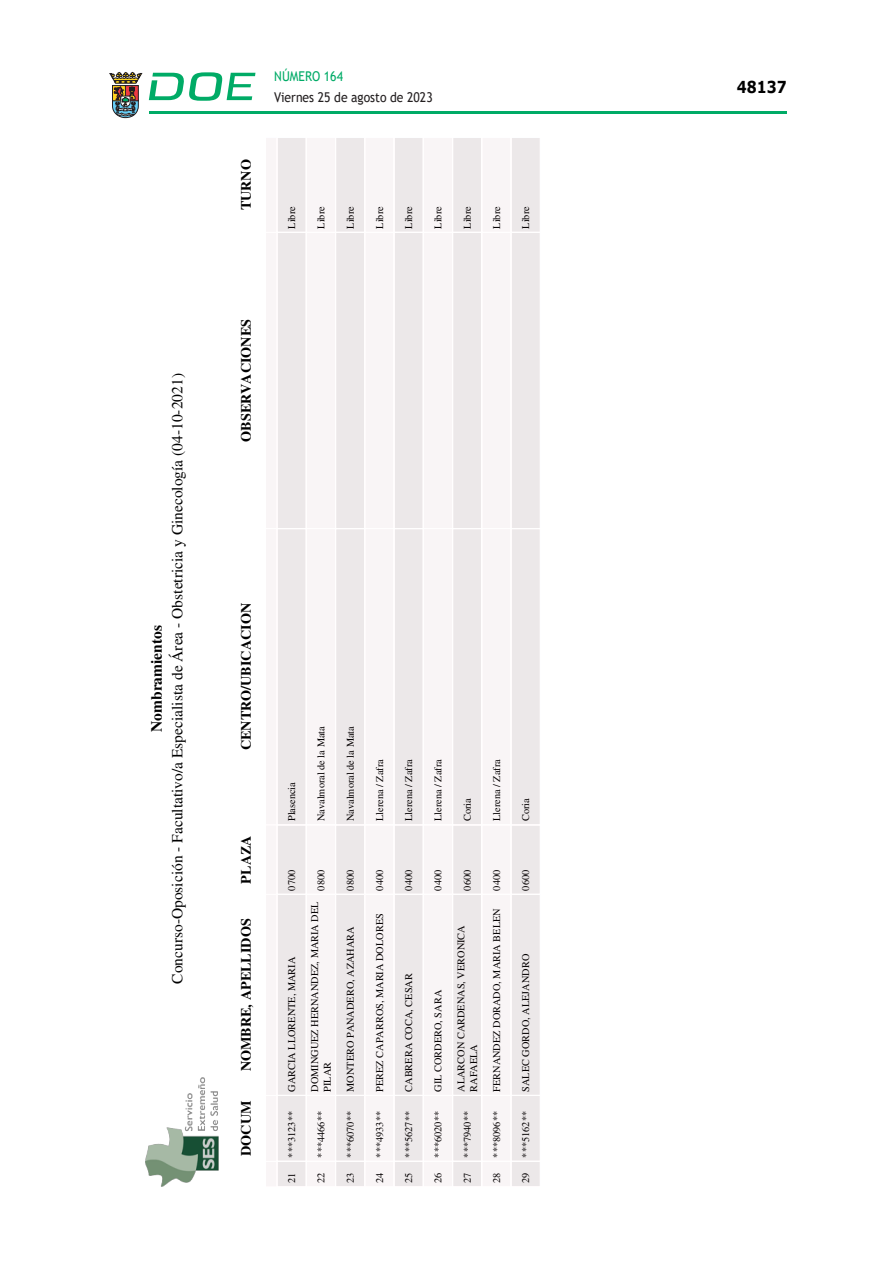
<style>
.page{position:relative;width:893px;height:1263px;background:#fff}
.page>*{position:absolute;margin:0;border:0;box-sizing:border-box;transform-origin:0 0}
.t1{font:700 16.5px "Verdana";color:#000;scale:.85 1}
.t2{font:15.45px/20.7px "PDFA Times";color:#000;text-align:center}
.t3{font:700 14.25px "PDFA Times";color:#000}
.t4{font:13.5px "Trebuchet MS";color:#231f20;scale:.9 1}
.t5{font:13.5px "Trebuchet MS";color:#00ab67;scale:.9 1}
.t6{font:10.35px/12.9px "PDFA Times";color:#000}
.s1{font-weight:700}
</style>
<div class="page">
<hr style="left:149px;top:111px;width:638px;height:3px;background:#00ab66">
<svg style="left:109px;top:72px;width:33px;height:46px"></svg>
<svg style="left:149px;top:72px;width:106px;height:29px"></svg>
<img style="left:145px;top:1077px;width:74px;height:110px">
<div style="left:266px;top:138px;width:274px;height:1048px;background:#f7f3f4"></div>
<p class="t2" style="left:146px;top:984px;width:612px;rotate:-90deg"><span class="s1">Nombramientos<br></span>Concurso-Oposición - Facultativo/a Especialista de Área - Obstetricia y Ginecología (04-10-2021)</p>
<p class="t3" style="left:238px;top:210px;width:53px;rotate:-90deg">TURNO</p>
<h3 class="t5" style="left:274px;top:67px;width:78px">NÚMERO 164</h3>
<h3 class="t4" style="left:274px;top:88px;width:178px">Viernes 25 de agosto de 2023</h3>
<p class="t6" style="left:285px;top:229px;width:24px;rotate:-90deg">Libre</p>
<p class="t6" style="left:314px;top:229px;width:24px;rotate:-90deg">Libre</p>
<p class="t6" style="left:344px;top:229px;width:24px;rotate:-90deg">Libre</p>
<p class="t6" style="left:373px;top:229px;width:24px;rotate:-90deg">Libre</p>
<p class="t6" style="left:402px;top:229px;width:24px;rotate:-90deg">Libre</p>
<p class="t6" style="left:432px;top:229px;width:24px;rotate:-90deg">Libre</p>
<p class="t6" style="left:461px;top:229px;width:24px;rotate:-90deg">Libre</p>
<p class="t6" style="left:490px;top:229px;width:24px;rotate:-90deg">Libre</p>
<p class="t6" style="left:519px;top:229px;width:24px;rotate:-90deg">Libre</p>
<p class="t3" style="left:238px;top:442px;width:124px;rotate:-90deg">OBSERVACIONES</p>
<p class="t3" style="left:238px;top:750px;width:149px;rotate:-90deg">CENTRO/UBICACION</p>
<p class="t3" style="left:238px;top:883px;width:50px;rotate:-90deg">PLAZA</p>
<p class="t3" style="left:238px;top:1071px;width:154px;rotate:-90deg">NOMBRE, APELLIDOS</p>
<p class="t3" style="left:238px;top:1177px;width:78px;rotate:-90deg"># DOCUM</p>
<p class="t6" style="left:285px;top:821px;width:40px;rotate:-90deg">Plasencia</p>
<p class="t6" style="left:314px;top:821px;width:96px;rotate:-90deg">Navalmoral de la Mata</p>
<p class="t6" style="left:344px;top:821px;width:96px;rotate:-90deg">Navalmoral de la Mata</p>
<p class="t6" style="left:285px;top:891px;width:22px;rotate:-90deg">0700</p>
<p class="t6" style="left:314px;top:891px;width:22px;rotate:-90deg">0800</p>
<p class="t6" style="left:344px;top:891px;width:22px;rotate:-90deg">0800</p>
<p class="t6" style="left:285px;top:1092px;width:137px;rotate:-90deg">GARCIA LLORENTE, MARIA</p>
<p class="t6" style="left:308px;top:1092px;width:192px;rotate:-90deg">DOMINGUEZ HERNANDEZ, MARIA DEL<br>PILAR</p>
<p class="t6" style="left:344px;top:1092px;width:167px;rotate:-90deg">MONTERO PANADERO, AZAHARA</p>
<p class="t6" style="left:285px;top:1157px;width:48px;rotate:-90deg">***3123**</p>
<p class="t6" style="left:314px;top:1157px;width:48px;rotate:-90deg">***4466**</p>
<p class="t6" style="left:344px;top:1157px;width:48px;rotate:-90deg">***6070**</p>
<p class="t6" style="left:285px;top:1183px;width:12px;rotate:-90deg">21</p>
<p class="t6" style="left:314px;top:1183px;width:12px;rotate:-90deg">22</p>
<p class="t6" style="left:344px;top:1183px;width:12px;rotate:-90deg">23</p>
<p class="t6" style="left:373px;top:821px;width:63px;rotate:-90deg">Llerena / Zafra</p>
<p class="t6" style="left:373px;top:891px;width:22px;rotate:-90deg">0400</p>
<p class="t6" style="left:373px;top:1092px;width:180px;rotate:-90deg">PEREZ CAPARROS, MARIA DOLORES</p>
<p class="t6" style="left:373px;top:1157px;width:48px;rotate:-90deg">***4933**</p>
<p class="t6" style="left:373px;top:1183px;width:12px;rotate:-90deg">24</p>
<p class="t6" style="left:402px;top:821px;width:63px;rotate:-90deg">Llerena / Zafra</p>
<p class="t6" style="left:402px;top:891px;width:22px;rotate:-90deg">0400</p>
<p class="t6" style="left:402px;top:1092px;width:120px;rotate:-90deg">CABRERA COCA, CESAR</p>
<p class="t6" style="left:402px;top:1157px;width:48px;rotate:-90deg">***5627**</p>
<p class="t6" style="left:402px;top:1183px;width:12px;rotate:-90deg">25</p>
<p class="t6" style="left:432px;top:821px;width:63px;rotate:-90deg">Llerena / Zafra</p>
<p class="t6" style="left:461px;top:821px;width:24px;rotate:-90deg">Coria</p>
<p class="t6" style="left:490px;top:821px;width:63px;rotate:-90deg">Llerena / Zafra</p>
<p class="t6" style="left:432px;top:891px;width:22px;rotate:-90deg">0400</p>
<p class="t6" style="left:461px;top:891px;width:22px;rotate:-90deg">0600</p>
<p class="t6" style="left:490px;top:891px;width:22px;rotate:-90deg">0400</p>
<p class="t6" style="left:432px;top:1092px;width:103px;rotate:-90deg">GIL CORDERO, SARA</p>
<p class="t6" style="left:454px;top:1092px;width:168px;rotate:-90deg">ALARCON CARDENAS, VERONICA<br>RAFAELA</p>
<p class="t6" style="left:490px;top:1092px;width:185px;rotate:-90deg">FERNANDEZ DORADO, MARIA BELEN</p>
<p class="t6" style="left:432px;top:1157px;width:48px;rotate:-90deg">***6020**</p>
<p class="t6" style="left:461px;top:1157px;width:48px;rotate:-90deg">***7940**</p>
<p class="t6" style="left:490px;top:1157px;width:48px;rotate:-90deg">***8096**</p>
<p class="t6" style="left:432px;top:1183px;width:12px;rotate:-90deg">26</p>
<p class="t6" style="left:461px;top:1183px;width:12px;rotate:-90deg">27</p>
<p class="t6" style="left:490px;top:1183px;width:12px;rotate:-90deg">28</p>
<p class="t6" style="left:519px;top:821px;width:24px;rotate:-90deg">Coria</p>
<p class="t6" style="left:519px;top:891px;width:22px;rotate:-90deg">0600</p>
<p class="t6" style="left:519px;top:1092px;width:139px;rotate:-90deg">SALEC GORDO, ALEJANDRO</p>
<p class="t6" style="left:519px;top:1157px;width:48px;rotate:-90deg">***5162**</p>
<p class="t6" style="left:519px;top:1183px;width:12px;rotate:-90deg">29</p>
<h1 class="t1" style="left:737px;top:75px;width:60px">48137</h1>
</div>
